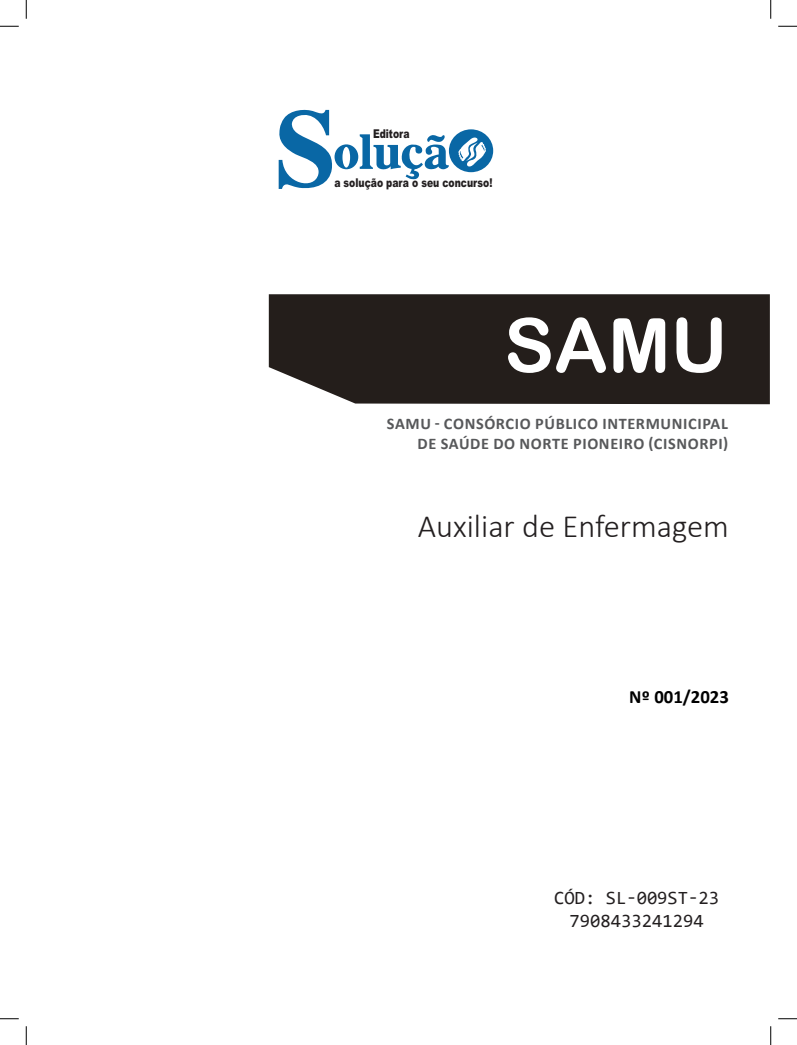
<style>
.page{position:relative;width:797px;height:1045px;background:#fff}
.page>*{position:absolute;margin:0;border:0;box-sizing:border-box;transform-origin:0 0}
.TÍTULO{font:75px "Arial Rounded MT Bold";color:#fff}
.CARGO{font:300 32.5px "Calibri";color:#231f20}
.SKU_CÓD{font:18.75px "Consolas";color:#231f20}
.EDITAL{font:700 18.75px "Calibri";color:#000}
.SUBTÍTULO{font:700 16.25px/19.5px "Calibri";letter-spacing:.04em;color:#57585a;text-align:right}
.t1{font:900 12.12px "Arial";color:#231f20;scale:.76 1}
</style>
<div class="page">
<div style="left:269px;top:294px;width:500px;height:110px;background:#241e1b"></div>
<svg style="left:279px;top:110px;width:214px;height:79px"></svg>
<svg style="left:0;top:25px;width:19px;height:2px"></svg>
<svg style="left:778px;top:25px;width:19px;height:2px"></svg>
<svg style="left:0;top:1018px;width:19px;height:1px"></svg>
<svg style="left:778px;top:1018px;width:19px;height:1px"></svg>
<svg style="left:25px;top:0;width:2px;height:19px"></svg>
<svg style="left:25px;top:1026px;width:2px;height:19px"></svg>
<svg style="left:770px;top:0;width:1px;height:19px"></svg>
<svg style="left:770px;top:1026px;width:1px;height:19px"></svg>
<p class="t1" style="left:373px;top:125px;width:50px">Editora</p>
<p class="t1" style="left:334px;top:174px;width:210px">a solução para o seu concurso!</p>
<p class="TÍTULO" style="left:504px;top:301px;width:225px">SAMU</p>
<p class="SUBTÍTULO" style="left:387px;top:414px;width:343px">SAMU - CONSÓRCIO PÚBLICO INTERMUNICIPAL<br>DE SAÚDE DO NORTE PIONEIRO (CISNORPI)</p>
<p class="CARGO" style="left:418px;top:506px;width:312px">Auxiliar de Enfermagem</p>
<p class="EDITAL" style="left:629px;top:683px;width:101px">Nº 001/2023</p>
<p class="SKU_CÓD" style="left:554px;top:885px;width:166px">CÓD: SL-009ST-23</p>
<p class="SKU_CÓD" style="left:569px;top:907px;width:136px">7908433241294</p>
</div>
